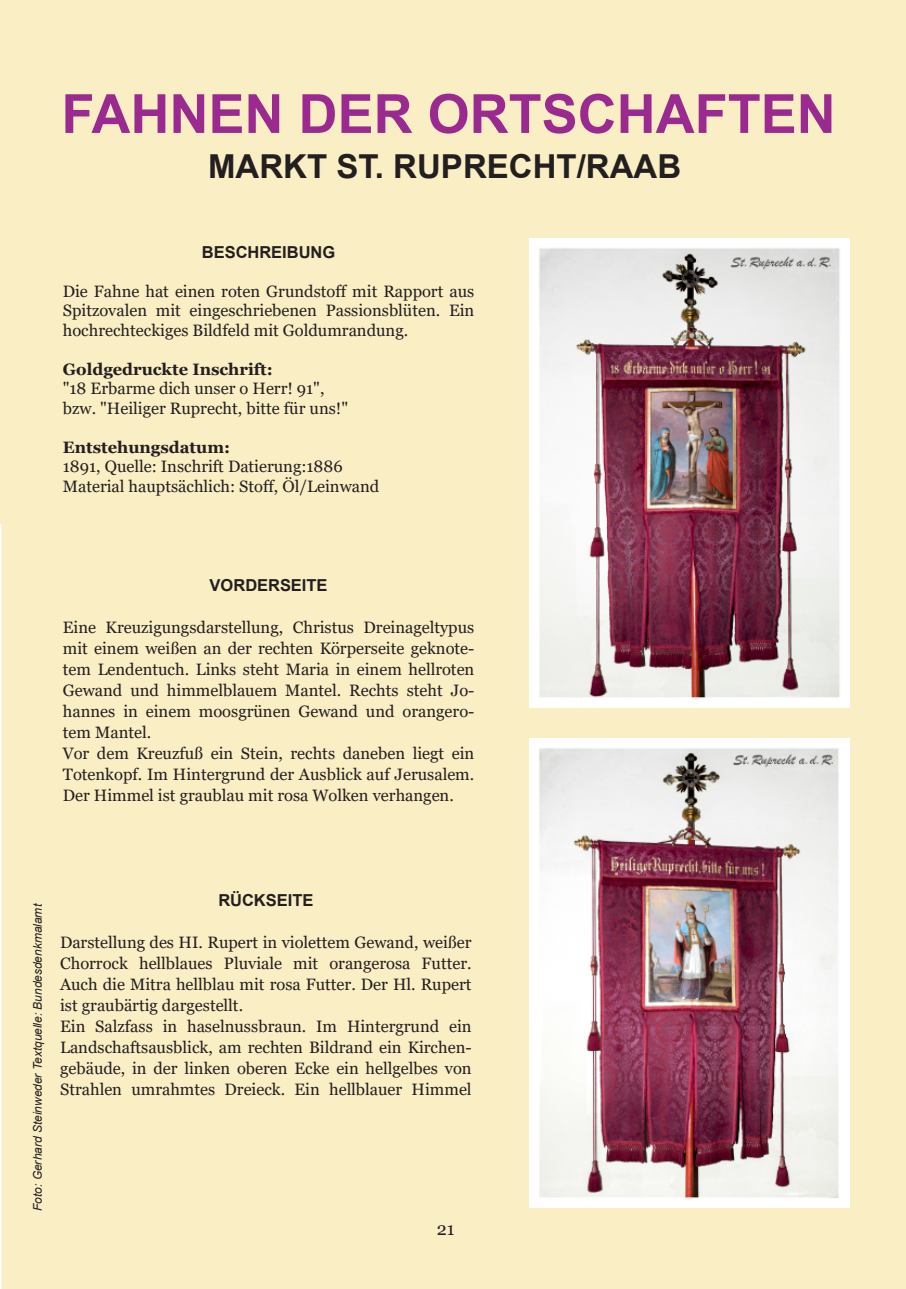
<style>
.page{position:relative;width:906px;height:1289px;background:#fff}
.page>*{position:absolute;margin:0;border:0;box-sizing:border-box;transform-origin:0 0}
.t1{font:700 54px "Arial";color:#9b2a90}
.t2{font:700 33px "Arial";color:#231f20}
.t3{font:18px "Georgia";color:#231f20}
.t4{font:16.5px/21px "Georgia";color:#231f20}
.t5{font:700 16.5px "Georgia";color:#231f20}
.t6{font:700 16.5px "Arial";color:#231f20}
.t7{font:italic 12px "Arial";letter-spacing:-.005em;color:#231f20}
</style>
<div class="page">
<div style="left:0;top:0;width:906px;height:1288px;background:#faeec4"></div>
<svg style="left:0;top:524px;width:1px;height:764px"></svg>
<img style="left:529px;top:238px;width:320px;height:469px">
<img style="left:529px;top:738px;width:320px;height:469px">
<h1 class="t1" style="left:61px;top:84px;width:775px">FAHNEN DER ORTSCHAFTEN</h1>
<h2 class="t2" style="left:208px;top:148px;width:475px">MARKT ST. RUPRECHT/RAAB</h2>
<p class="t6" style="left:202px;top:243px;width:135px">BESCHREIBUNG</p>
<p class="t4" style="left:63px;top:281px;width:413px;line-height:19.5px;text-align:justify">Die Fahne hat einen roten Grundstoff mit Rapport aus Spitzovalen mit eingeschriebenen Passionsblüten. Ein hochrechteckiges Bildfeld mit Goldumrandung.</p>
<p class="t5" style="left:63px;top:359px;width:212px">Goldgedruckte Inschrift:</p>
<p class="t4" style="left:63px;top:379px;width:287px;line-height:19.5px">"18 Erbarme dich unser o Herr! 91", bzw. "Heiliger Ruprecht, bitte für uns!"</p>
<p class="t5" style="left:63px;top:437px;width:169px">Entstehungsdatum:</p>
<p class="t4" style="left:63px;top:457px;width:318px;line-height:19.5px">1891, Quelle: Inschrift Datierung:1886<br>Material hauptsächlich: Stoff, Öl/Leinwand</p>
<p class="t6" style="left:210px;top:576px;width:119px">VORDERSEITE</p>
<p class="t4" style="left:63px;top:617px;width:413px">Eine Kreuzigungsdarstellung, Christus Dreinageltypus mit einem weißen an der rechten Körperseite geknote&shy;tem Lendentuch. Links steht Maria in einem hellroten Gewand und himmelblauem Mantel. Rechts steht Jo&shy;hannes in einem moosgrünen Gewand und orangero&shy;tem Mantel.<br>Vor dem Kreuzfuß ein Stein, rechts daneben liegt ein Totenkopf. Im Hintergrund der Ausblick auf Jerusalem.<br>Der Himmel ist graublau mit rosa Wolken verhangen.</p>
<p class="t7" style="left:31px;top:1210px;width:309px;rotate:-90deg">Foto: Gerhard Steinweder Textquelle: Bundesdenkmalamt</p>
<p class="t6" style="left:218px;top:890px;width:96px">RÜCKSEITE</p>
<p class="t4" style="left:60px;top:931px;width:413px">Darstellung des HI. Rupert in violettem Gewand, weißer Chorrock hellblaues Pluviale mit orangerosa Futter.<br>Auch die Mitra hellblau mit rosa Futter. Der Hl. Rupert ist graubärtig dargestellt.<br>Ein Salzfass in haselnussbraun. Im Hintergrund ein Landschaftsausblick, am rechten Bildrand ein Kirchen&shy;gebäude, in der linken oberen Ecke ein hellgelbes von Strahlen umrahmtes Dreieck. Ein hellblauer Himmel</p>
<p class="t3" style="left:437px;top:1218px;width:19px">21</p>
</div>
